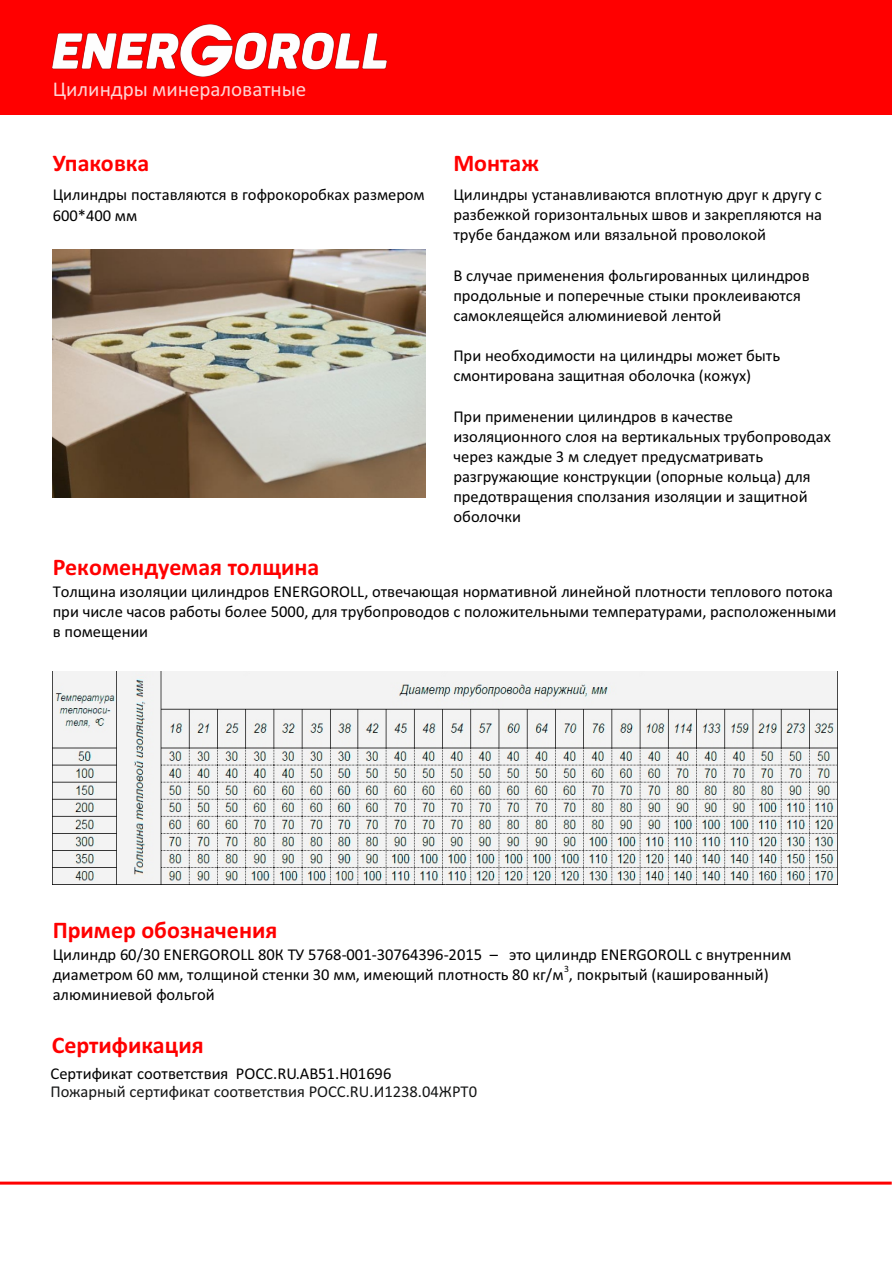
<style>
.page{position:relative;width:893px;height:1263px;background:#fff}
.page>*{position:absolute;margin:0;border:0;box-sizing:border-box;transform-origin:0 0}
.t1{font:700 24px "Calibri";color:#f00}
.t2{font:21px "Calibri";color:#ffd5d5}
.t3{font:16.5px/20.1px "Calibri";color:#000}
.t4{font:16.5px "Calibri";color:#151616}
.t5{font:9.75px "Calibri";color:#000}
</style>
<div class="page">
<div style="left:0;top:0;width:892px;height:114px;background:#f00"></div>
<img style="left:53px;top:25px;width:333px;height:51px">
<hr style="left:0;top:1181px;width:892px;height:3px;background:#f00">
<img style="left:53px;top:249px;width:372px;height:249px">
<img style="left:53px;top:671px;width:785px;height:213px">
<p class="t2" style="left:53px;top:81px;width:255px">Цилиндры минераловатные</p>
<h1 class="t1" style="left:53px;top:153px;width:98px">Упаковка</h1>
<p class="t3" style="left:53px;top:186px;width:374px">Цилиндры поставляются в гофрокоробках размером<br>600*400 мм</p>
<h1 class="t1" style="left:453px;top:153px;width:87px">Монтаж</h1>
<p class="t3" style="left:453px;top:186px;width:370px;text-align:justify">Цилиндры устанавливаются вплотную друг к другу с разбежкой горизонтальных швов и закрепляются на трубе бандажом или вязальной проволокой</p>
<p class="t3" style="left:453px;top:266px;width:358px">В случае применения фольгированных цилиндров продольные и поперечные стыки проклеиваются самоклеящейся алюминиевой лентой</p>
<p class="t3" style="left:453px;top:347px;width:328px">При необходимости на цилиндры может быть смонтирована защитная оболочка (кожух)</p>
<p class="t3" style="left:453px;top:407px;width:379px">При применении цилиндров в качестве изоляционного слоя на вертикальных трубопроводах через каждые 3 м следует предусматривать разгружающие конструкции (опорные кольца) для предотвращения сползания изоляции и защитной оболочки</p>
<h1 class="t1" style="left:53px;top:557px;width:268px">Рекомендуемая толщина</h1>
<p class="t3" style="left:53px;top:583px;width:785px">Толщина изоляции цилиндров ENERGOROLL, отвечающая нормативной линейной плотности теплового потока при числе часов работы более 5000, для трубопроводов с положительными температурами, расположенными в помещении</p>
<h1 class="t1" style="left:53px;top:919px;width:226px">Пример обозначения</h1>
<p class="t3" style="left:53px;top:945px;width:740px">Цилиндр 60/30 ENERGOROLL 80К ТУ 5768-001-30764396-2015 – это цилиндр ENERGOROLL с внутренним диаметром 60 мм, толщиной стенки 30 мм, имеющий плотность 80 кг/м , покрытый (кашированный)</p>
<p class="t5" style="left:564px;top:965px;width:6px">3</p>
<p class="t3" style="left:53px;top:986px;width:163px">алюминиевой фольгой</p>
<h1 class="t1" style="left:52px;top:1035px;width:154px">Сертификация</h1>
<p class="t3" style="left:51px;top:1065px;width:342px">Сертификат соответствия РОСС.RU.AB51.H01696</p>
<p class="t4" style="left:50px;top:1084px;width:428px">Пожарный сертификат соответствия РОСС.RU.И1238.04ЖРТ0</p>
</div>
